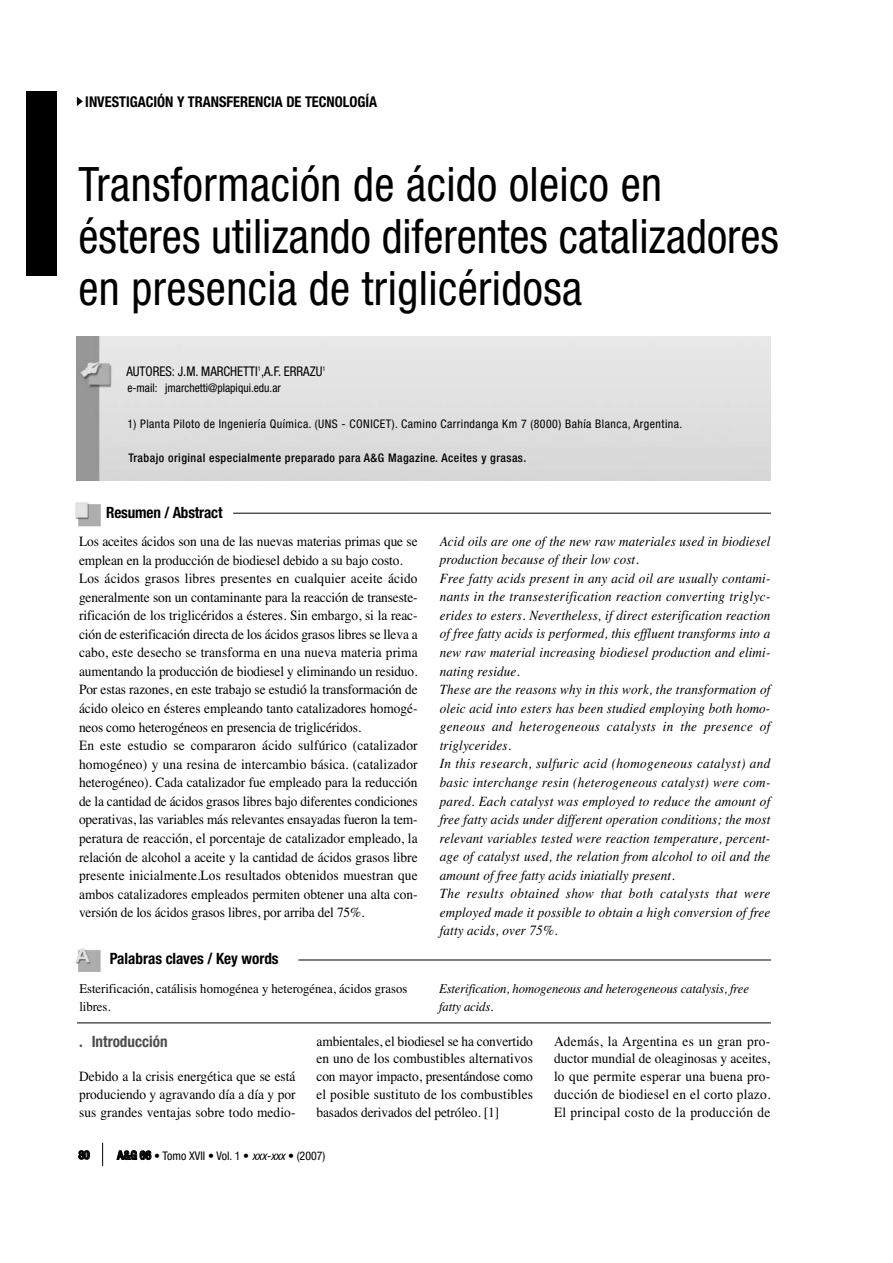
<style>
.page{position:relative;width:893px;height:1263px;background:#fff}
.page>*{position:absolute;margin:0;border:0;box-sizing:border-box;transform-origin:0 0}
.t1{font:condensed 47.55px/52.1px "Helvetica Neue";letter-spacing:.01em;color:#000;scale:.95 1}
.t2{font:700 condensed 15.6px "Helvetica Neue";color:#000}
.t3{font:700 condensed 15.6px "Helvetica Neue";color:#4d4d4d}
.t4{font:700 condensed 14.85px "Helvetica Neue";color:#000}
.t5{font:14.1px/18.6px "Times";letter-spacing:-.005em;color:#000;text-align:justify;scale:.95 1}
.t6{font:italic 14.1px/18.6px "Times";letter-spacing:.01em;color:#000;scale:.93 1}
.t7{font:italic 13.35px/17.9px "Times";letter-spacing:-.01em;color:#000;scale:.95 1}
.t8{font:13.35px/17.9px "Times";color:#000;scale:.95 1}
.t9{font:condensed 13.35px "Helvetica Neue";color:#000}
.t10{font:condensed 11.85px "Helvetica Neue";letter-spacing:.04em;color:#000}
.t11{font:condensed 11.85px "Helvetica Neue";color:#000}
.t12{font:500 condensed 11.85px "Helvetica Neue";letter-spacing:.04em;color:#000}
.t13{font:700 condensed 11.85px "Helvetica Neue";color:#000}
.s1{font-weight:700}
.s2{font-style:italic}
</style>
<div class="page">
<img style="left:77px;top:336px;width:694px;height:145px">
<svg style="left:102px;top:1143px;width:1px;height:23px"></svg>
<hr style="left:77px;top:1023px;width:694px;height:1px;background:#000">
<hr style="left:298px;top:960px;width:473px;height:1px;background:#000">
<hr style="left:233px;top:513px;width:538px;height:1px;background:#000">
<img style="left:75px;top:948px;width:26px;height:24px">
<img style="left:75px;top:502px;width:26px;height:25px">
<svg style="left:77px;top:97px;width:6px;height:9px"></svg>
<div style="left:27px;top:91px;width:29px;height:185px;background:#000"></div>
<p class="t4" style="left:85px;top:96px;width:293px">INVESTIGACIÓN Y TRANSFERENCIA DE TECNOLOGÍA</p>
<h1 class="t1" style="left:78px;top:162px;width:739px">Transformación de ácido oleico en ésteres utilizando diferentes catalizadores en presencia de triglicéridosa</h1>
<p class="t9" style="left:126px;top:366px;width:201px">AUTORES: J.M. MARCHETTI<sup>1</sup>,A.F. ERRAZU<sup>1</sup></p>
<p class="t11" style="left:127px;top:384px;width:155px">e-mail: jmarchetti@plapiqui.edu.ar</p>
<p class="t10" style="left:127px;top:420px;width:556px">1) Planta Piloto de Ingeniería Química. (UNS - CONICET). Camino Carrindanga Km 7 (8000) Bahía Blanca, Argentina.</p>
<p class="t12" style="left:128px;top:454px;width:399px">Trabajo original especialmente preparado para A&amp;G Magazine. Aceites y grasas.</p>
<p class="t2" style="left:106px;top:507px;width:118px">Resumen / Abstract</p>
<p class="t5" style="left:79px;top:533px;width:358px;text-align:left">Los aceites ácidos son una de las nuevas materias primas que se emplean en la producción de biodiesel debido a su bajo costo.<br>Los ácidos grasos libres presentes en cualquier aceite ácido generalmente son un contaminante para la reacción de transeste&shy;rificación de los triglicéridos a ésteres. Sin embargo, si la reac&shy;ción de esterificación directa de los ácidos grasos libres se lleva a cabo, este desecho se transforma en una nueva materia prima aumentando la producción de biodiesel y eliminando un residuo.<br>Por estas razones, en este trabajo se estudió la transformación de ácido oleico en ésteres empleando tanto catalizadores homogé&shy;neos como heterogéneos en presencia de triglicéridos.<br>En este estudio se compararon ácido sulfúrico (catalizador homogéneo) y una resina de intercambio básica. (catalizador heterogéneo). Cada catalizador fue empleado para la reducción de la cantidad de ácidos grasos libres bajo diferentes condiciones operativas, las variables más relevantes ensayadas fueron la tem&shy;peratura de reacción, el porcentaje de catalizador empleado, la relación de alcohol a aceite y la cantidad de ácidos grasos libre presente inicialmente.Los resultados obtenidos muestran que ambos catalizadores empleados permiten obtener una alta con&shy;versión de los ácidos grasos libres, por arriba del 75%.</p>
<p class="t2" style="left:110px;top:953px;width:170px">Palabras claves / Key words</p>
<p class="t6" style="left:440px;top:533px;width:357px">Acid oils are one of the new raw materiales used in biodiesel production because of their low cost.<br>Free fatty acids present in any acid oil are usually contami&shy;nants in the transesterification reaction converting triglyc&shy;erides to esters. Nevertheless, if direct esterification reaction of free fatty acids is performed, this effluent transforms into a new raw material increasing biodiesel production and elimi&shy;nating residue.<br>These are the reasons why in this work, the transformation of oleic acid into esters has been studied employing both homo&shy;geneous and heterogeneous catalysts in the presence of triglycerides.<br>In this research, sulfuric acid (homogeneous catalyst) and basic interchange resin (heterogeneous catalyst) were com&shy;pared. Each catalyst was employed to reduce the amount of free fatty acids under different operation conditions; the most relevant variables tested were reaction temperature, percent&shy;age of catalyst used, the relation from alcohol to oil and the amount of free fatty acids iniatially present.<br>The results obtained show that both catalysts that were employed made it possible to obtain a high conversion of free fatty acids, over 75%.</p>
<p class="t8" style="left:79px;top:981px;width:347px">Esterificación, catálisis homogénea y heterogénea, ácidos grasos libres.</p>
<p class="t7" style="left:439px;top:981px;width:328px">Esterification, homogeneous and heterogeneous catalysis, free fatty acids.</p>
<p class="t3" style="left:79px;top:1036px;width:90px">. Introducción</p>
<p class="t5" style="left:79px;top:1069px;width:229px;line-height:17.9px">Debido a la crisis energética que se está produciendo y agravando día a día y por sus grandes ventajas sobre todo medio-</p>
<p class="t5" style="left:317px;top:1033px;width:229px;line-height:17.9px">ambientales, el biodiesel se ha convertido en uno de los combustibles alternativos con mayor impacto, presentándose como el posible sustituto de los combustibles basados derivados del petróleo. [1]</p>
<p class="t5" style="left:554px;top:1033px;width:229px;line-height:17.9px">Además, la Argentina es un gran pro&shy;ductor mundial de oleaginosas y aceites, lo que permite esperar una buena pro&shy;ducción de biodiesel en el corto plazo.<br>El principal costo de la producción de</p>
<p class="t13" style="left:79px;top:1151px;width:13px">80</p>
<p class="t11" style="left:117px;top:1151px;width:210px"><span class="s1">A&amp;G 66</span> • Tomo XVII • Vol. 1 • <span class="s2">xxx-xxx</span> • (2007)</p>
</div>
